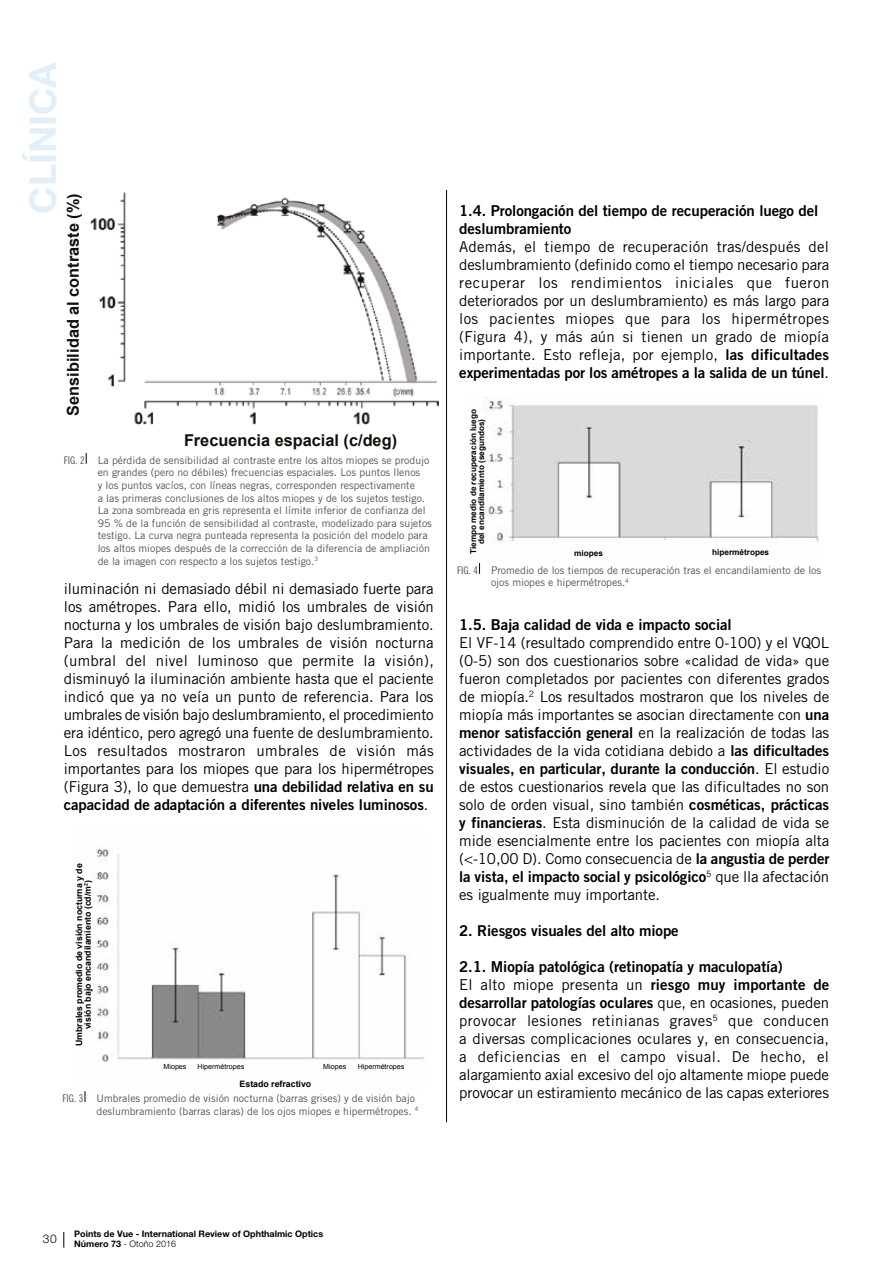
<style>
.page{position:relative;width:893px;height:1263px;background:#fff}
.page>*{position:absolute;margin:0;border:0;box-sizing:border-box;transform-origin:0 0}
.t1{font:700 36.9px "Helvetica Neue LT Std";color:#e2eff9}
.t2{font:700 16.35px "Arial";color:#12100b}
.t3{font:15px/18px "Trade Gothic LT Std";letter-spacing:-.005em;color:#000;text-align:justify}
.t4{font:15px/18px "Trade Gothic LT Std Bd 2";letter-spacing:-.005em;color:#000}
.t5{font:300 12px "Helvetica Neue LT Std";color:#000}
.t6{font:10.5px/12.6px "Trade Gothic LT Std";color:#505456}
.t7{font:700 9px/10.8px "Helvetica Neue LT Std";color:#000}
.t8{font:700 8.85px/8.9px "Arial";color:#000;text-align:center}
.t9{font:700 8.25px/8.2px "Arial";color:#000;text-align:center}
.t10{font:7.2px "Arial";color:#000}
.s1{font-family:"Trade Gothic LT Std Cn 18"}
.s2{font-family:"Trade Gothic LT Std Bd 2"}
.s3{font-family:"Trade Gothic LT Std"}
.s4{font-weight:300}
</style>
<div class="page">
<svg style="left:64px;top:1232px;width:1px;height:16px"></svg>
<hr style="left:446px;top:190px;width:1px;height:932px;background:#000">
<img style="left:90px;top:849px;width:334px;height:213px">
<img style="left:485px;top:397px;width:334px;height:145px">
<img style="left:90px;top:192px;width:348px;height:233px">
<h1 class="t1" style="left:20px;top:213px;width:153px;rotate:-90deg">CLÍNICA</h1>
<p class="t2" style="left:62px;top:416px;width:224px;rotate:-90deg">Sensibilidad al contraste (%)</p>
<p class="t2" style="left:184px;top:429px;width:215px">Frecuencia espacial (c/deg)</p>
<p class="t6" style="left:98px;top:454px;width:336px;text-indent:-34px"><span class="s1">FIG. 2</span> La pérdida de sensibilidad al contraste entre los altos miopes se produjo en grandes (pero no débiles) frecuencias espaciales. Los puntos llenos<br>y los puntos vacíos, con líneas negras, corresponden respectivamente<br>a las primeras conclusiones de los altos miopes y de los sujetos testigo.<br>La zona sombreada en gris representa el límite inferior de confianza del 95 % de la función de sensibilidad al contraste, modelizado para sujetos testigo. La curva negra punteada representa la posición del modelo para los altos miopes después de la corrección de la diferencia de ampliación de la imagen con respecto a los sujetos testigo.<sup>3</sup></p>
<p class="t3" style="left:64px;top:579px;width:372px">iluminación ni demasiado débil ni demasiado fuerte para los amétropes. Para ello, midió los umbrales de visión nocturna y los umbrales de visión bajo deslumbramiento.<br>Para la medición de los umbrales de visión nocturna (umbral del nivel luminoso que permite la visión), disminuyó la iluminación ambiente hasta que el paciente indicó que ya no veía un punto de referencia. Para los umbrales de visión bajo deslumbramiento, el procedimiento era idéntico, pero agregó una fuente de deslumbramiento.<br>Los resultados mostraron umbrales de visión más importantes para los miopes que para los hipermétropes (Figura 3), lo que demuestra <span class="s2">una debilidad relativa en su</span></p>
<p class="t4" style="left:64px;top:795px;width:366px">capacidad de adaptación a diferentes niveles luminosos<span class="s3">.</span></p>
<p class="t8" style="left:75px;top:1046px;width:184px;rotate:-90deg">Umbrales promedio de visión nocturna y de visión bajo encandilamiento (cd/m<sup>2</sup>)</p>
<p class="t10" style="left:164px;top:1062px;width:24px">Miopes</p>
<p class="t10" style="left:198px;top:1062px;width:48px">Hipermétropes</p>
<p class="t10" style="left:323px;top:1062px;width:24px">Miopes</p>
<p class="t10" style="left:358px;top:1062px;width:48px">Hipermétropes</p>
<p class="t8" style="left:240px;top:1079px;width:73px">Estado refractivo</p>
<p class="t6" style="left:97px;top:1092px;width:324px;text-indent:-34px"><span class="s1">FIG. 3</span> Umbrales promedio de visión nocturna (barras grises) y de visión bajo deslumbramiento (barras claras) de los ojos miopes e hipermétropes. <sup>4</sup></p>
<p class="t4" style="left:459px;top:201px;width:360px">1.4. Prolongación del tiempo de recuperación luego del deslumbramiento</p>
<p class="t3" style="left:459px;top:237px;width:372px">Además, el tiempo de recuperación tras/después del deslumbramiento (definido como el tiempo necesario para recuperar los rendimientos iniciales que fueron deteriorados por un deslumbramiento) es más largo para los pacientes miopes que para los hipermétropes (Figura 4), y más aún si tienen un grado de miopía importante. Esto refleja, por ejemplo, <span class="s2">las dificultades</span></p>
<p class="t4" style="left:459px;top:363px;width:371px">experimentadas por los amétropes a la salida de un túnel<span class="s3">.</span></p>
<p class="t9" style="left:469px;top:554px;width:147px;rotate:-90deg">Tiempo medio de recuperación luego del encandilamiento (segundos)</p>
<p class="t9" style="left:574px;top:549px;width:30px">miopes</p>
<p class="t9" style="left:712px;top:549px;width:58px">hipermétropes</p>
<p class="t6" style="left:491px;top:564px;width:332px;text-indent:-34px"><span class="s1">FIG. 4</span> Promedio de los tiempos de recuperación tras el encandilamiento de los ojos miopes e hipermétropes.<sup>4</sup></p>
<p class="t4" style="left:459px;top:615px;width:274px">1.5. Baja calidad de vida e impacto social</p>
<p class="t3" style="left:459px;top:633px;width:372px">El VF-14 (resultado comprendido entre 0-100) y el VQOL (0-5) son dos cuestionarios sobre «calidad de vida» que fueron completados por pacientes con diferentes grados de miopía.<sup>2</sup> Los resultados mostraron que los niveles de miopía más importantes se asocian directamente con <span class="s2">una menor satisfacción general</span> en la realización de todas las actividades de la vida cotidiana debido a <span class="s2">las dificultades</span></p>
<p class="t4" style="left:459px;top:759px;width:371px">visuales, en particular, durante la conducción<span class="s3">. El estudio</span></p>
<p class="t3" style="left:459px;top:777px;width:372px">de estos cuestionarios revela que las dificultades no son solo de orden visual, sino también <span class="s2">cosméticas, prácticas y financieras</span>. Esta disminución de la calidad de vida se mide esencialmente entre los pacientes con miopía alta (&lt;-10,00 D). Como consecuencia de <span class="s2">la angustia de perder</span></p>
<p class="t4" style="left:459px;top:867px;width:371px">la vista, el impacto social y psicológico<sup>5</sup> <span class="s3">que lla afectación</span></p>
<p class="t3" style="left:459px;top:885px;width:202px">es igualmente muy importante.</p>
<p class="t4" style="left:459px;top:921px;width:221px">2. Riesgos visuales del alto miope</p>
<p class="t4" style="left:459px;top:957px;width:325px">2.1. Miopía patológica (retinopatía y maculopatía)</p>
<p class="t3" style="left:459px;top:975px;width:372px">El alto miope presenta un <span class="s2">riesgo muy importante de</span></p>
<p class="t4" style="left:459px;top:993px;width:371px">desarrollar patologías oculares <span class="s3">que, en ocasiones, pueden</span></p>
<p class="t3" style="left:459px;top:1011px;width:371px">provocar lesiones retinianas graves<sup>5</sup> que conducen a diversas complicaciones oculares y, en consecuencia, a deficiencias en el campo visual. De hecho, el alargamiento axial excesivo del ojo altamente miope puede provocar un estiramiento mecánico de las capas exteriores</p>
<p class="t5" style="left:43px;top:1231px;width:15px">30</p>
<p class="t7" style="left:74px;top:1228px;width:250px">Points de Vue - International Review of Ophthalmic Optics<br>Número 73 <span class="s4">- Otoño 2016</span></p>
</div>
